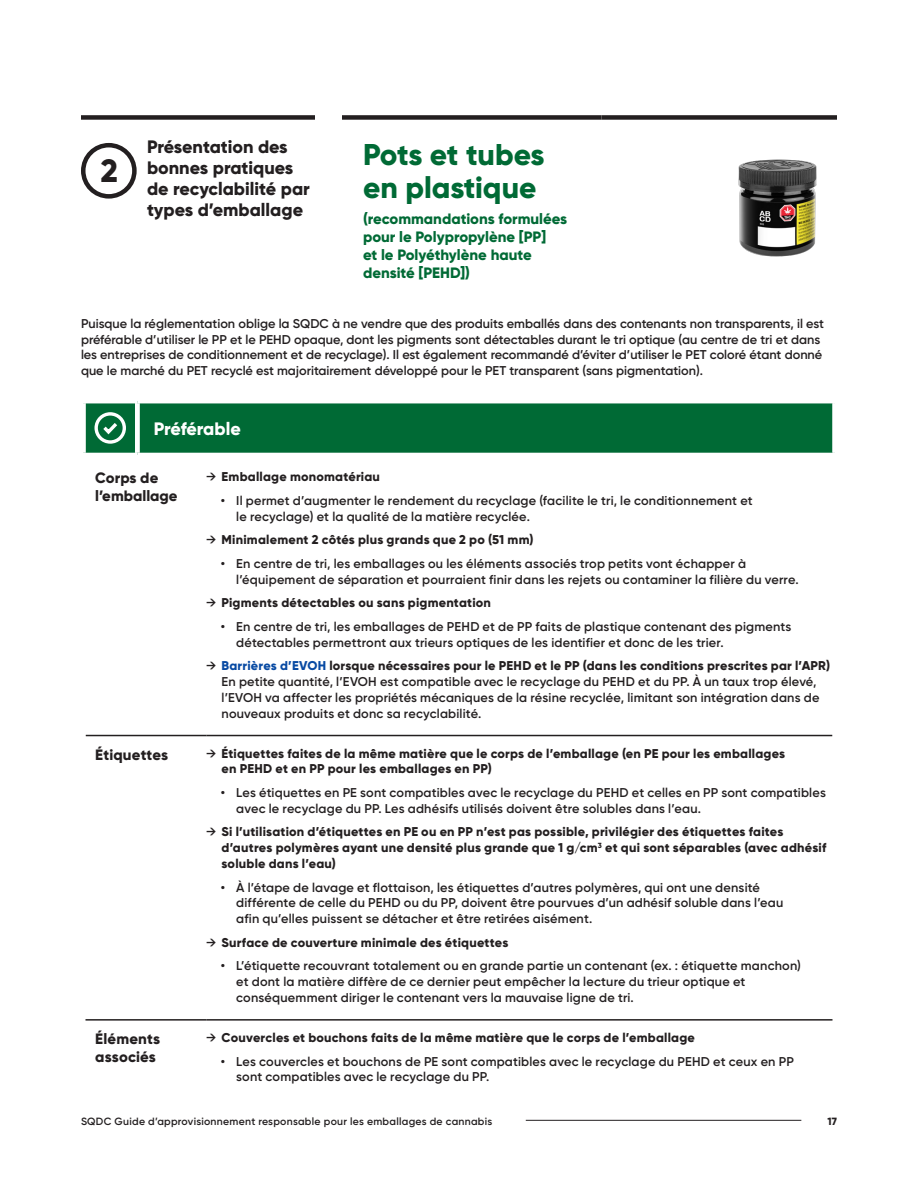
<style>
.page{position:relative;width:918px;height:1188px;background:#fff}
.page>*{position:absolute;margin:0;border:0;box-sizing:border-box;transform-origin:0 0}
.Highlight2{font:800 32.25px "Gilroy";color:#231f20}
.T1_2024{font:800 30px/33px "Gilroy";color:#006a35}
.Titre_Tête{font:800 18px/21px "Gilroy";color:#231f20}
.T3{font:800 18px "Gilroy";letter-spacing:-.01em;color:#fff}
.T3-2{font:800 15px/18px "Gilroy";color:#006a35}
.T3-3{font:800 15px/18px "Gilroy";letter-spacing:.005em;color:#231f20}
.Texte{font:600 12.75px/15.8px "Gilroy";letter-spacing:.01em;color:#231f20}
.t1{font:800 12.75px/15.8px "Gilroy";letter-spacing:.015em;color:#231f20}
.t2{font:600 10.5px "Gilroy";letter-spacing:.025em;color:#231f20}
.t3{font:800 10.5px "Gilroy";color:#231f20}
.s1{font-weight:600}
.s2{font-weight:800;color:#084aa3}
.s3{font-weight:800}
</style>
<div class="page">
<div style="left:81px;top:115px;width:66px;height:5px;background:#231f20"></div>
<div style="left:147px;top:115px;width:168px;height:5px;background:#231f20"></div>
<div style="left:342px;top:115px;width:260px;height:5px;background:#231f20"></div>
<div style="left:602px;top:115px;width:235px;height:5px;background:#231f20"></div>
<div style="left:81px;top:143px;width:56px;height:56px;border:4px solid #231f20;border-radius:50%"></div>
<img style="left:738px;top:159px;width:79px;height:98px">
<svg style="left:83px;top:401px;width:752px;height:54px"></svg>
<hr style="left:206px;top:735px;width:626px;height:1px;background:#231f20">
<hr style="left:86px;top:735px;width:120px;height:1px;background:#231f20">
<hr style="left:86px;top:1019px;width:120px;height:2px;background:#231f20">
<hr style="left:206px;top:1019px;width:626px;height:2px;background:#231f20">
<hr style="left:526px;top:1120px;width:275px;height:1px;background:#231f20">
<p class="Titre_Tête" style="left:147px;top:136px;width:164px">Présentation des bonnes pratiques de recyclabilité par types d’emballage</p>
<p class="T1_2024" style="left:363px;top:138px;width:183px">Pots et tubes en plastique</p>
<p class="Highlight2" style="left:101px;top:150px;width:19px">2</p>
<p class="T3-2" style="left:363px;top:210px;width:206px">(recommandations formulées pour le Polypropylène [PP]<br>et le Polyéthylène haute densité [PEHD])</p>
<p class="Texte" style="left:81px;top:315px;width:744px">Puisque la réglementation oblige la SQDC à ne vendre que des produits emballés dans des contenants non transparents, il est préférable d’utiliser le PP et le PEHD opaque, dont les pigments sont détectables durant le tri optique (au centre de tri et dans les entreprises de conditionnement et de recyclage). Il est également recommandé d’éviter d’utiliser le PET coloré étant donné que le marché du PET recyclé est majoritairement développé pour le PET transparent (sans pigmentation).</p>
<p class="T3" style="left:154px;top:418px;width:89px">Préférable</p>
<p class="T3-3" style="left:95px;top:469px;width:84px">Corps de l’emballage</p>
<p class="t1" style="left:206px;top:469px;width:175px"><span class="s1">→</span> Emballage monomatériau</p>
<p class="Texte" style="left:236px;top:492px;width:518px;text-indent:-15px">• Il permet d’augmenter le rendement du recyclage (facilite le tri, le conditionnement et le recyclage) et la qualité de la matière recyclée.</p>
<p class="t1" style="left:206px;top:532px;width:329px"><span class="s1">→</span> Minimalement 2 côtés plus grands que 2 po (51 mm)</p>
<p class="Texte" style="left:236px;top:555px;width:564px;text-indent:-15px">• En centre de tri, les emballages ou les éléments associés trop petits vont échapper à l’équipement de séparation et pourraient finir dans les rejets ou contaminer la filière du verre.</p>
<p class="t1" style="left:206px;top:595px;width:286px"><span class="s1">→</span> Pigments détectables ou sans pigmentation</p>
<p class="Texte" style="left:236px;top:618px;width:557px;text-indent:-15px">• En centre de tri, les emballages de PEHD et de PP faits de plastique contenant des pigments détectables permettront aux trieurs optiques de les identifier et donc de les trier.</p>
<p class="Texte" style="left:222px;top:658px;width:610px;text-indent:-15px">→ <span class="s2">Barrières d’EVOH</span> <span class="s3">lorsque nécessaires pour le PEHD et le PP (dans les conditions prescrites par l’APR)<br></span>En petite quantité, l’EVOH est compatible avec le recyclage du PEHD et du PP. À un taux trop élevé, l’EVOH va affecter les propriétés mécaniques de la résine recyclée, limitant son intégration dans de nouveaux produits et donc sa recyclabilité.</p>
<p class="T3-3" style="left:95px;top:745px;width:75px">Étiquettes</p>
<p class="t1" style="left:222px;top:745px;width:565px;text-indent:-15px"><span class="s1">→</span> Étiquettes faites de la même matière que le corps de l’emballage (en PE pour les emballages en PEHD et en PP pour les emballages en PP)</p>
<p class="Texte" style="left:236px;top:785px;width:591px;text-indent:-15px">• Les étiquettes en PE sont compatibles avec le recyclage du PEHD et celles en PP sont compatibles avec le recyclage du PP. Les adhésifs utilisés doivent être solubles dans l’eau.</p>
<p class="t1" style="left:222px;top:824px;width:606px;text-indent:-15px"><span class="s1">→</span> Si l’utilisation d’étiquettes en PE ou en PP n’est pas possible, privilégier des étiquettes faites d’autres polymères ayant une densité plus grande que 1 g/cm<sup>3</sup> et qui sont séparables (avec adhésif soluble dans l’eau)</p>
<p class="Texte" style="left:236px;top:879px;width:549px;text-indent:-15px">• À l’étape de lavage et flottaison, les étiquettes d’autres polymères, qui ont une densité différente de celle du PEHD ou du PP, doivent être pourvues d’un adhésif soluble dans l’eau afin qu’elles puissent se détacher et être retirées aisément.</p>
<p class="t1" style="left:206px;top:934px;width:304px"><span class="s1">→</span> Surface de couverture minimale des étiquettes</p>
<p class="Texte" style="left:236px;top:958px;width:566px;text-indent:-15px">• L’étiquette recouvrant totalement ou en grande partie un contenant (ex. : étiquette manchon) et dont la matière diffère de ce dernier peut empêcher la lecture du trieur optique et conséquemment diriger le contenant vers la mauvaise ligne de tri.</p>
<p class="T3-3" style="left:95px;top:1030px;width:66px">Éléments associés</p>
<p class="t1" style="left:206px;top:1030px;width:490px"><span class="s1">→</span> Couvercles et bouchons faits de la même matière que le corps de l’emballage</p>
<p class="Texte" style="left:236px;top:1053px;width:559px;text-indent:-15px">• Les couvercles et bouchons de PE sont compatibles avec le recyclage du PEHD et ceux en PP sont compatibles avec le recyclage du PP.</p>
<p class="t2" style="left:81px;top:1115px;width:413px">SQDC Guide d’approvisionnement responsable pour les emballages de cannabis</p>
<p class="t3" style="left:827px;top:1114px;width:11px">17</p>
</div>
